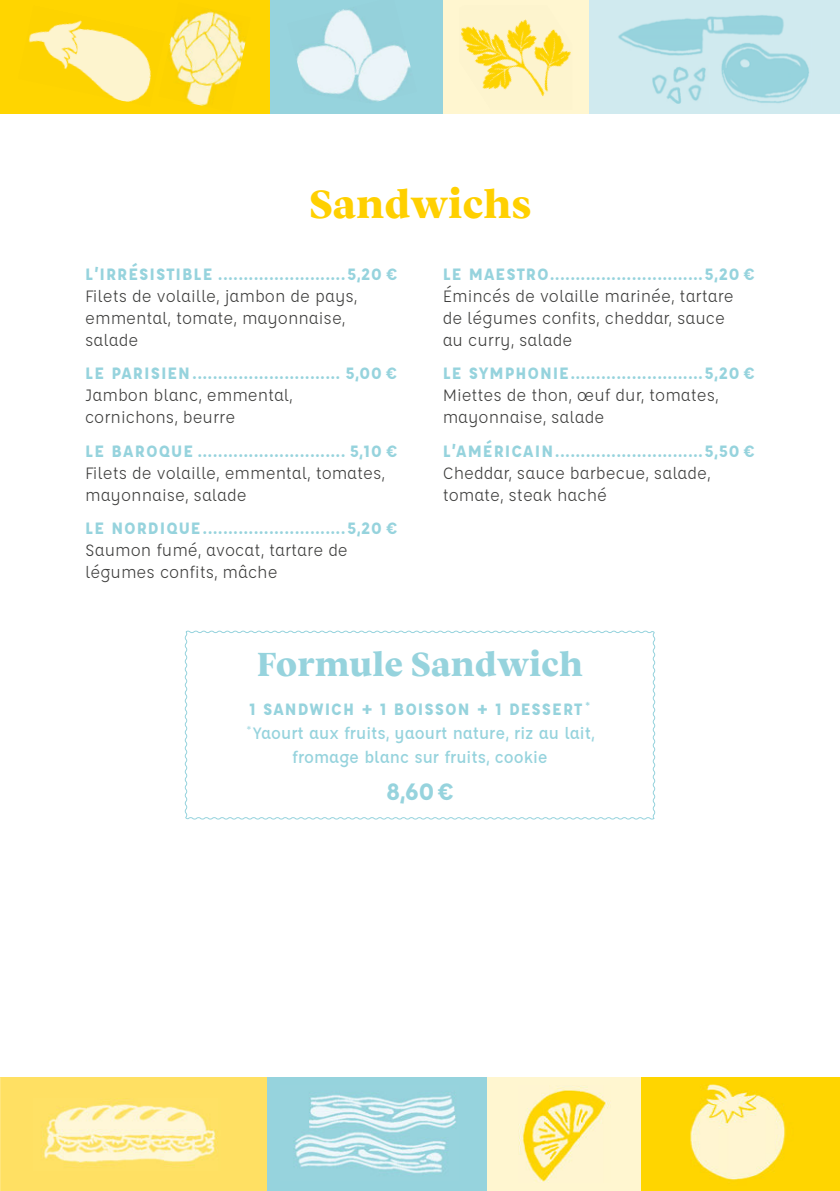
<style>
.page{position:relative;width:840px;height:1191px;background:#fff}
.page>*{position:absolute;margin:0;border:0;box-sizing:border-box;transform-origin:0 0}
.t1{font:800 40px "TRY Vesterbro";color:#ffd000}
.t2{font:800 34px "TRY Vesterbro";color:#96d3dd}
.t3{font:700 26px "Affogato";color:#96d3dd}
.t4{font:18px/22px "Affogato";color:#3c3c3b}
.t5{font:700 18px "Affogato";letter-spacing:.05em;color:#96d3dd}
.t6{font:500 18px/24px "Affogato";color:#96d3dd;text-align:center}
.s1{font-weight:700}
</style>
<div class="page">
<div style="left:0;top:1077px;width:267px;height:114px;background:#ffe063"></div>
<div style="left:267px;top:1077px;width:219px;height:114px;background:#96d3dd"></div>
<div style="left:487px;top:1077px;width:154px;height:114px;background:#fff6d0"></div>
<img style="left:42px;top:1098px;width:176px;height:69px">
<div style="left:588px;top:0;width:251px;height:113px;background:#d0eaef"></div>
<div style="left:442px;top:0;width:146px;height:113px;background:#fff6d0"></div>
<img style="left:618px;top:15px;width:166px;height:41px">
<div style="left:714px;top:37px;width:98px;height:71px;background:#d0eaef"></div>
<img style="left:721px;top:43px;width:88px;height:60px">
<div style="left:0;top:0;width:270px;height:113px;background:#ffd500"></div>
<div style="left:270px;top:0;width:172px;height:113px;background:#96d3dd"></div>
<img style="left:652px;top:67px;width:54px;height:37px">
<svg style="left:184px;top:630px;width:471px;height:190px"></svg>
<img style="left:518px;top:1086px;width:92px;height:97px">
<div style="left:641px;top:1077px;width:198px;height:114px;background:#ffd500"></div>
<svg style="left:28px;top:20px;width:123px;height:82px"></svg>
<img style="left:169px;top:11px;width:77px;height:95px">
<img style="left:296px;top:9px;width:115px;height:93px">
<img style="left:295px;top:1095px;width:161px;height:80px">
<img style="left:690px;top:1084px;width:96px;height:97px">
<img style="left:460px;top:19px;width:111px;height:78px">
<h1 class="t1" style="left:308px;top:178px;width:224px">Sandwichs</h1>
<p class="t5" style="left:85px;top:263px;width:313px">L’IRRÉSISTIBLE .........................5,20 €</p>
<p class="t4" style="left:85px;top:285px;width:273px">Filets de volaille, jambon de pays, emmental, tomate, mayonnaise, salade</p>
<p class="t5" style="left:85px;top:362px;width:313px">LE PARISIEN............................. 5,00 €</p>
<p class="t4" style="left:85px;top:384px;width:209px">Jambon blanc, emmental, cornichons, beurre</p>
<p class="t5" style="left:85px;top:439px;width:313px">LE BAROQUE ............................. 5,10 €</p>
<p class="t4" style="left:85px;top:462px;width:301px">Filets de volaille, emmental, tomates, mayonnaise, salade</p>
<p class="t5" style="left:85px;top:517px;width:313px">LE NORDIQUE............................5,20 €</p>
<p class="t4" style="left:85px;top:539px;width:264px">Saumon fumé, avocat, tartare de légumes confits, mâche</p>
<p class="t5" style="left:442px;top:263px;width:313px">LE MAESTRO..............................5,20 €</p>
<p class="t4" style="left:442px;top:285px;width:292px">Émincés de volaille marinée, tartare de légumes confits, cheddar, sauce au curry, salade</p>
<p class="t5" style="left:442px;top:362px;width:313px">LE SYMPHONIE..........................5,20 €</p>
<p class="t4" style="left:442px;top:384px;width:277px">Miettes de thon, œuf dur, tomates, mayonnaise, salade</p>
<p class="t5" style="left:442px;top:439px;width:313px">L’AMÉRICAIN.............................5,50 €</p>
<p class="t4" style="left:442px;top:462px;width:269px">Cheddar, sauce barbecue, salade, tomate, steak haché</p>
<h2 class="t2" style="left:257px;top:642px;width:327px">Formule Sandwich</h2>
<p class="t6" style="left:246px;top:697px;width:349px"><span class="s1">1 SANDWICH + 1 BOISSON + 1 DESSERT</span> <sup>* </sup><sup>*</sup>Yaourt aux fruits, yaourt nature, riz au lait, fromage blanc sur fruits, cookie</p>
<h3 class="t3" style="left:386px;top:775px;width:69px">8,60€</h3>
</div>
